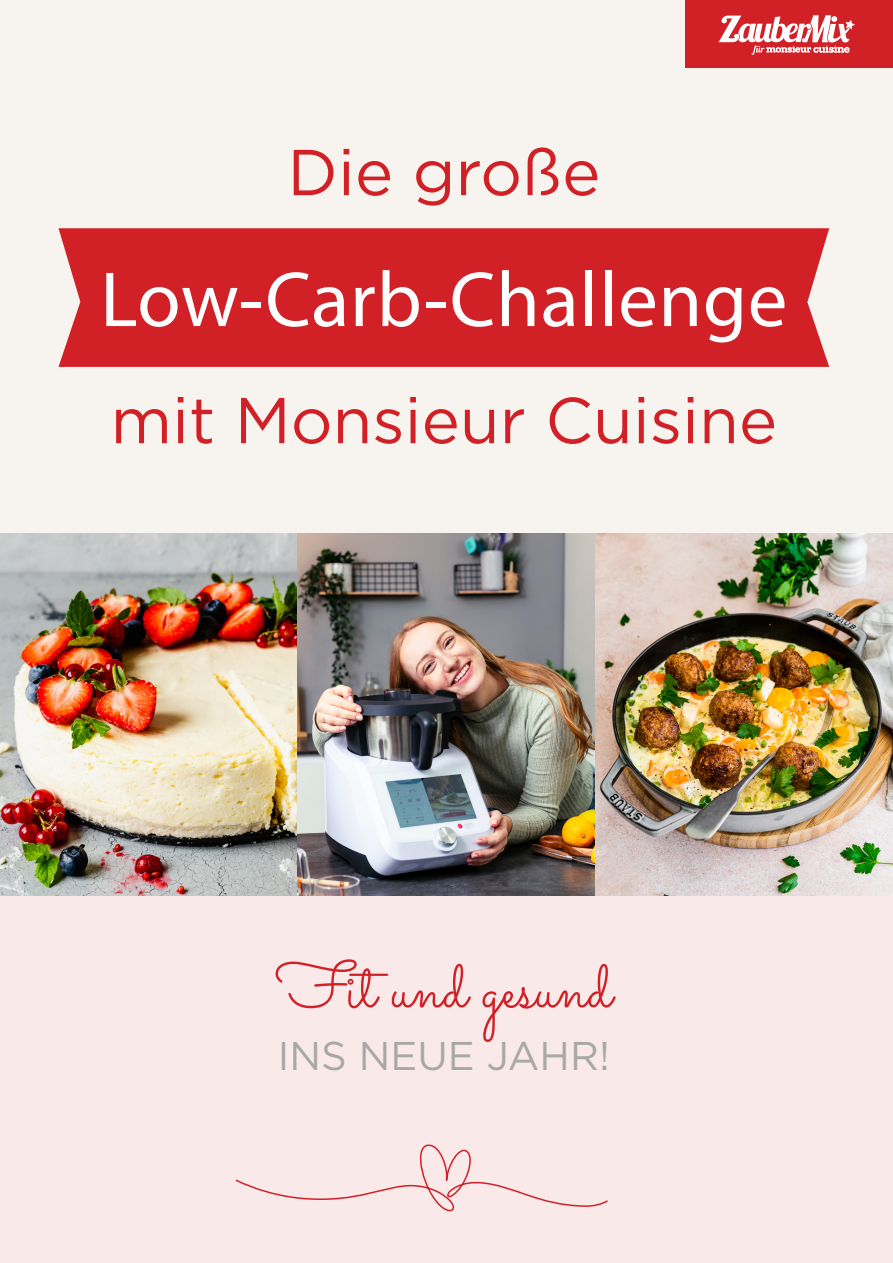
<style>
.page{position:relative;width:893px;height:1263px;background:#fff}
.page>*{position:absolute;margin:0;border:0;box-sizing:border-box;transform-origin:0 0}
.t1{font:78.75px "Myriad Pro";letter-spacing:.01em;color:#fff}
.t2{font:66px "Sacramento";color:#d22027}
.t3{font:64.65px "Gotham";color:#d22027}
.t4{font:40.05px "Gotham";color:#a8a8a7}
</style>
<div class="page">
<div style="left:0;top:0;width:893px;height:1252px;background:#f7f3ee"></div>
<div style="left:0;top:895px;width:893px;height:368px;background:#fae9e9"></div>
<img style="left:0;top:533px;width:298px;height:362px">
<img style="left:298px;top:533px;width:297px;height:362px">
<img style="left:595px;top:533px;width:298px;height:362px">
<div style="left:685px;top:0;width:208px;height:68px;background:#d22027"></div>
<svg style="left:235px;top:1144px;width:373px;height:68px"></svg>
<div style="left:59px;top:228px;width:770px;height:139px;background:#d22027"></div>
<svg style="left:719px;top:15px;width:136px;height:40px"></svg>
<p class="t3" style="left:287px;top:131px;width:315px">Die große</p>
<p class="t1" style="left:100px;top:257px;width:688px">Low-Carb-Challenge</p>
<p class="t3" style="left:111px;top:379px;width:668px">mit Monsieur Cuisine</p>
<p class="t2" style="left:276px;top:946px;width:338px">Fit und gesund</p>
<p class="t4" style="left:278px;top:1030px;width:334px">INS NEUE JAHR!</p>
</div>
